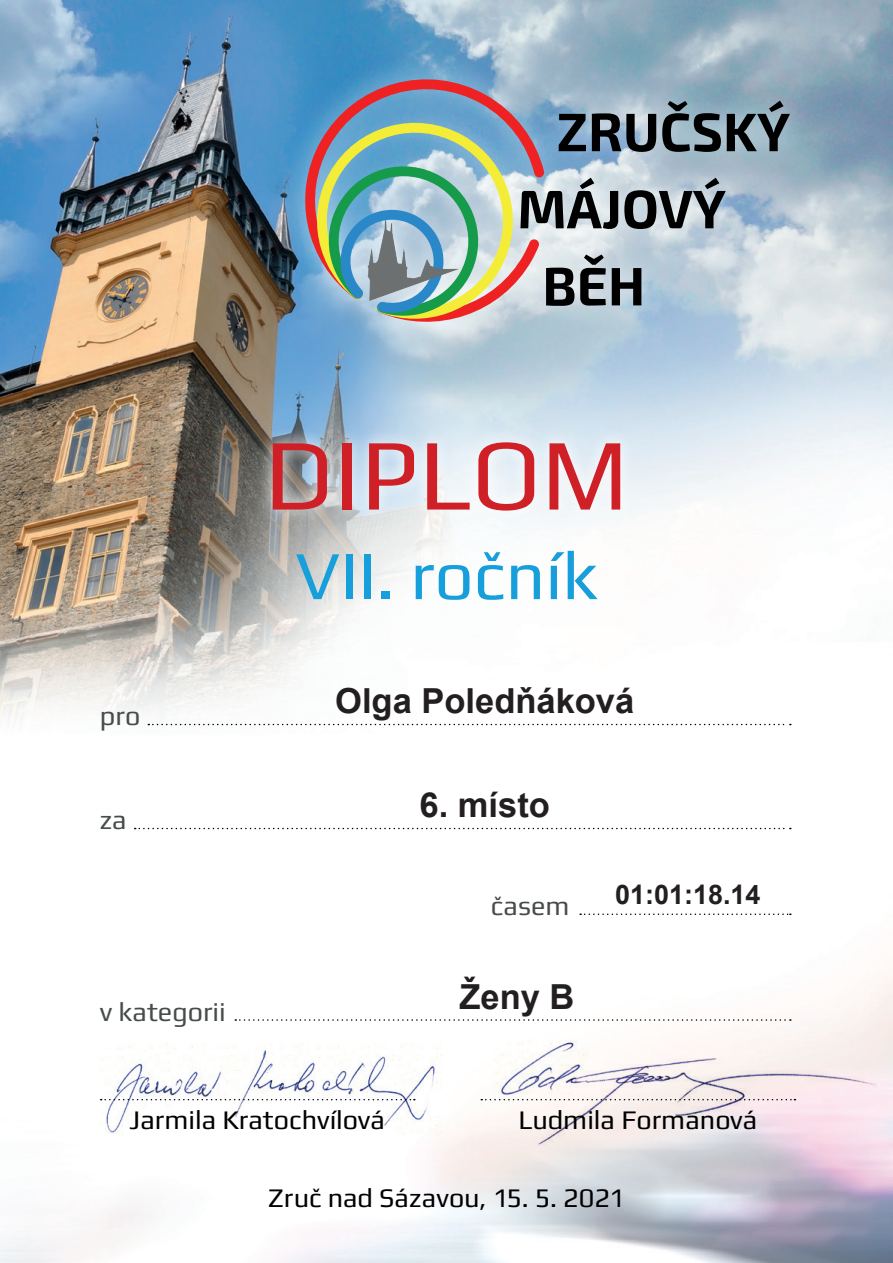
<style>
.page{position:relative;width:893px;height:1263px;background:#fff}
.page>*{position:absolute;margin:0;border:0;box-sizing:border-box;transform-origin:0 0}
.t1{font:102px "Play";color:#d02027}
.t2{font:69px "Play";color:#169fda}
.t3{font:700 34.5px "Arial";color:#231f20}
.t4{font:27px "Play";color:#000001}
.t5{font:27px "Play";color:#484b4b}
.t6{font:700 27px "Arial";color:#231f20}
</style>
<div class="page">
<img style="left:0;top:0;width:893px;height:1263px">
<div style="left:278px;top:53px;width:536px;height:296px;background:#fff;opacity:.75"></div>
<svg style="left:296px;top:68px;width:255px;height:262px;background:#7a97ba"></svg>
<svg style="left:311px;top:101px;width:479px;height:223px;background:#98abaf"></svg>
<svg style="left:481px;top:1099px;width:13px;height:1px"></svg>
<svg style="left:258px;top:427px;width:378px;height:99px"></svg>
<svg style="left:148px;top:724px;width:643px;height:1px"></svg>
<svg style="left:235px;top:1019px;width:556px;height:2px"></svg>
<svg style="left:580px;top:913px;width:211px;height:2px"></svg>
<svg style="left:135px;top:828px;width:656px;height:1px"></svg>
<img style="left:100px;top:1044px;width:342px;height:91px">
<img style="left:494px;top:1040px;width:382px;height:105px">
<div style="left:86px;top:888px;width:394px;height:37px;background:#fff"></div>
<h1 class="t1" style="left:264px;top:414px;width:366px">DIPLOM</h1>
<p class="t5" style="left:100px;top:700px;width:42px">pro</p>
<p class="t5" style="left:100px;top:804px;width:28px">za</p>
<p class="t5" style="left:100px;top:995px;width:127px">v kategorii</p>
<h2 class="t2" style="left:295px;top:534px;width:304px">VII. ročník</h2>
<p class="t3" style="left:335px;top:678px;width:301px">Olga Poledňáková</p>
<p class="t3" style="left:420px;top:782px;width:132px">6. místo</p>
<p class="t5" style="left:491px;top:890px;width:80px">časem</p>
<p class="t3" style="left:459px;top:973px;width:117px">Ženy B</p>
<p class="t6" style="left:615px;top:877px;width:147px">01:01:18.14</p>
<p class="t4" style="left:130px;top:1103px;width:257px">Jarmila Kratochvílová</p>
<p class="t4" style="left:518px;top:1103px;width:240px">Ludmila Formanová</p>
<p class="t4" style="left:268px;top:1182px;width:358px">Zruč nad Sázavou, 15. 5. 2021</p>
</div>
